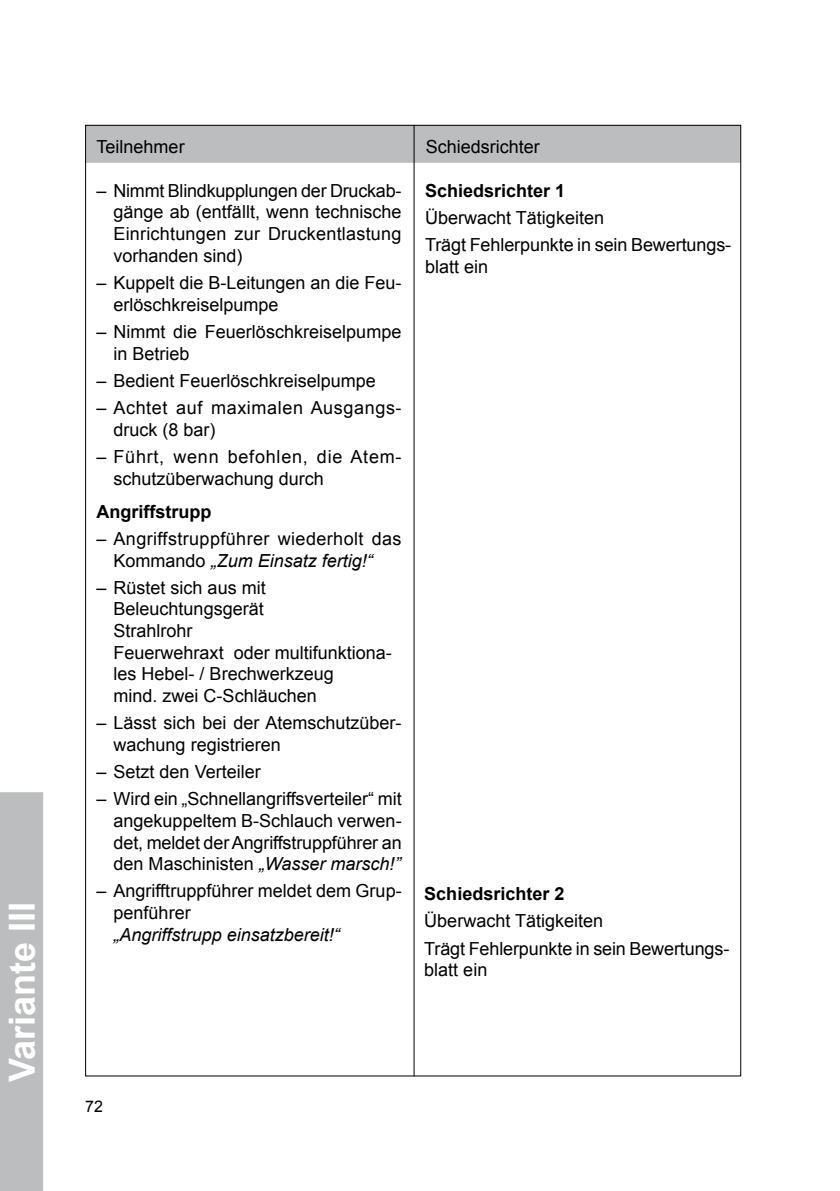
<style>
.page{position:relative;width:840px;height:1191px;background:#fff}
.page>*{position:absolute;margin:0;border:0;box-sizing:border-box;transform-origin:0 0}
.t1{font:700 36px "Arial";color:#fff}
.t2{font:18px/21.6px "Arial";color:#000}
.t3{font:18px/21.6px "Arial";letter-spacing:.02em;color:#000}
.t4{font:700 18px "Arial";color:#000}
.t5{font:18px/21.6px "Arial";letter-spacing:.035em;color:#000}
.t6{font:italic 18px "Arial";color:#000}
.t7{font:16px "Arial";color:#000}
.s1{font-style:italic}
</style>
<div class="page">
<div style="left:0;top:792px;width:43px;height:399px;background:#bbbdbe"></div>
<div style="left:85px;top:125px;width:655px;height:38px;background:#bbbdbe;border:1px solid #c6c7c8"></div>
<hr style="left:413px;top:125px;width:1px;height:951px;background:#000">
<h1 class="t1" style="left:-2px;top:1082px;width:182px;rotate:-90deg">Variante III</h1>
<p class="t2" style="left:96px;top:136px;width:90px">Teilnehmer</p>
<p class="t2" style="left:425px;top:136px;width:116px">Schiedsrichter</p>
<p class="t4" style="left:425px;top:179px;width:142px">Schiedsrichter 1</p>
<p class="t2" style="left:425px;top:204px;width:307px;line-height:27.2px">Überwacht Tätigkeiten<br>Trägt Fehlerpunkte in sein Bewertungs-</p>
<p class="t2" style="left:425px;top:256px;width:65px">blatt ein</p>
<p class="t2" style="left:113px;top:180px;width:289px;text-align:justify;text-indent:-17px">– Nimmt Blindkupplungen der Druckab&shy;gänge ab (entfällt, wenn technische Einrichtungen zur Druckentlastung vorhanden sind)</p>
<p class="t2" style="left:113px;top:272px;width:289px;text-indent:-17px">– Kuppelt die B-Leitungen an die Feu&shy;erlöschkreiselpumpe</p>
<p class="t2" style="left:113px;top:321px;width:289px;text-indent:-17px">– Nimmt die Feuerlöschkreiselpumpe in Betrieb</p>
<p class="t2" style="left:96px;top:370px;width:281px">– Bedient Feuerlöschkreiselpumpe</p>
<p class="t5" style="left:113px;top:397px;width:289px;text-indent:-17px">– Achtet auf maximalen Ausgangs&shy;druck (8 bar)</p>
<p class="t2" style="left:113px;top:446px;width:289px;text-indent:-17px">– Führt, wenn befohlen, die Atem&shy;schutzüberwachung durch</p>
<p class="t4" style="left:96px;top:499px;width:116px">Angriffstrupp</p>
<p class="t3" style="left:113px;top:528px;width:289px;text-indent:-17px">– Angriffstruppführer wiederholt das<br>Kommando <span class="s1">„Zum Einsatz fertig!“</span></p>
<p class="t2" style="left:113px;top:577px;width:280px;text-indent:-17px">– Rüstet sich aus mit<br>Beleuchtungsgerät<br>Strahlrohr<br>Feuerwehraxt oder multifunktiona&shy;les Hebel- / Brechwerkzeug<br>mind. zwei C-Schläuchen</p>
<p class="t2" style="left:113px;top:712px;width:289px;text-indent:-17px">– Lässt sich bei der Atemschutzüber&shy;wachung registrieren</p>
<p class="t2" style="left:96px;top:761px;width:166px">– Setzt den Verteiler</p>
<p class="t2" style="left:113px;top:788px;width:289px;text-align:justify;text-indent:-17px">– Wird ein „Schnellangriffsverteiler“ mit angekuppeltem B-Schlauch verwen&shy;det, meldet derAngriffstruppführer an den Maschinisten <span class="s1">„Wasser marsch!”</span></p>
<p class="t2" style="left:113px;top:880px;width:289px;text-indent:-17px">– Angrifftruppführer meldet dem Grup&shy;penführer</p>
<p class="t6" style="left:113px;top:922px;width:228px">„Angriffstrupp einsatzbereit!“</p>
<p class="t4" style="left:424px;top:882px;width:142px">Schiedsrichter 2</p>
<p class="t2" style="left:424px;top:907px;width:306px;line-height:27.2px">Überwacht Tätigkeiten<br>Trägt Fehlerpunkte in sein Bewertungs-</p>
<p class="t2" style="left:424px;top:959px;width:65px">blatt ein</p>
<p class="t7" style="left:85px;top:1095px;width:19px">72</p>
</div>
